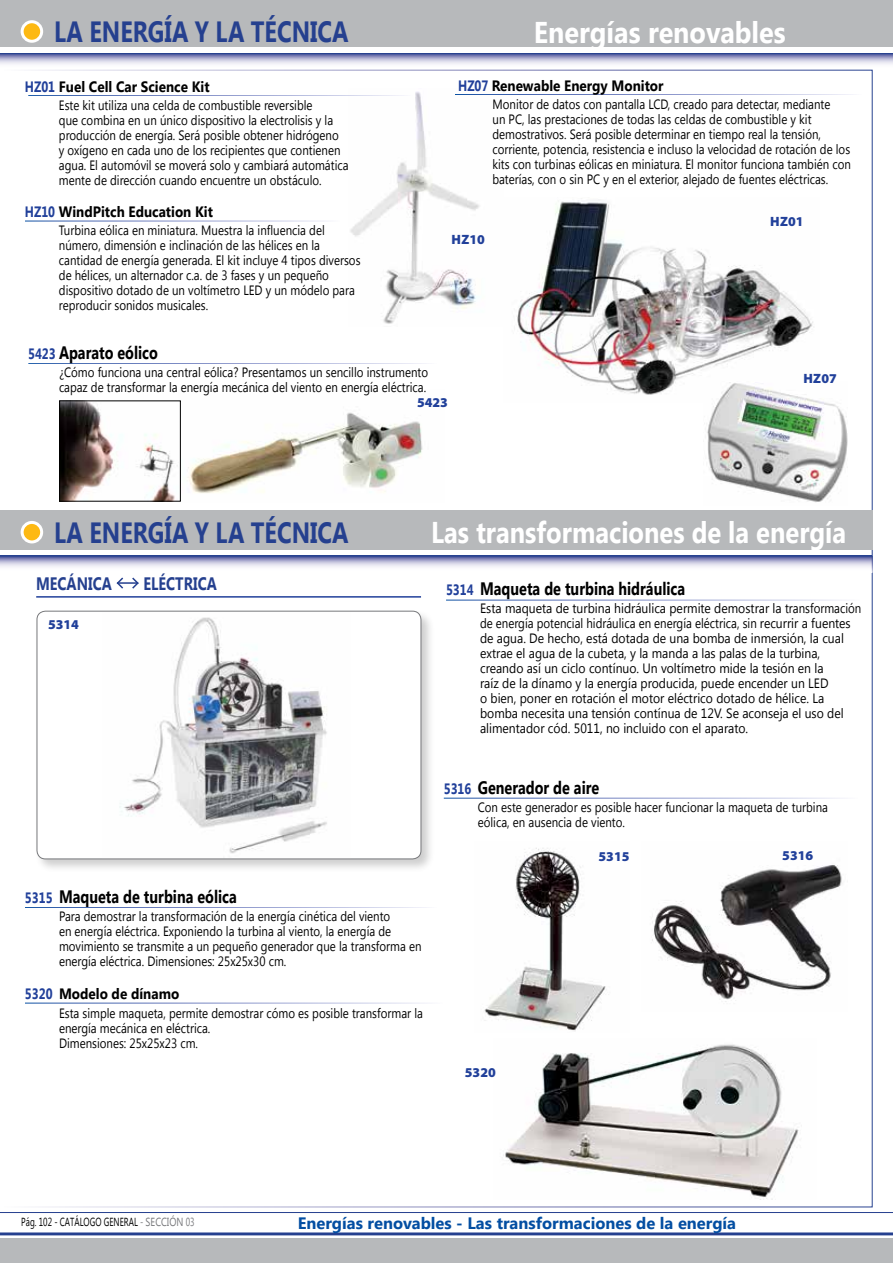
<style>
.page{position:relative;width:893px;height:1263px;background:#fff}
.page>*{position:absolute;margin:0;border:0;box-sizing:border-box;transform-origin:0 0}
.t1{font:700 30px "Segoe UI";color:#fff;scale:.85 1}
.t2{font:700 30px "Segoe UI";color:#fff;scale:.9 1}
.t3{font:700 29.25px "Segoe UI";color:#25408f;scale:.8 1}
.t4{font:700 18px "Segoe UI";color:#000;scale:.8 1}
.t5{font:700 18px "Segoe UI";color:#25408f;scale:.8 1}
.t6{font:700 16.5px "Segoe UI";color:#034ea2}
.t7{font:700 15px "Segoe UI";color:#000;scale:.9 1}
.t8{font:13.5px/15px "Segoe UI";color:#000;scale:.85 1}
.t9{font:13.5px/15px "Segoe UI";color:#000;scale:.9 1}
.t10{font:900 13.5px "Myriad Pro";color:#21409a}
.t11{font:11.7px "Segoe UI";color:#000;scale:.7 1}
.s1{color:#21409a}
.s2{font-size:15px;color:#21409a}
.s3{color:#77787b}
</style>
<div class="page">
<div style="left:0;top:1238px;width:893px;height:25px;background:#b7b9bb"></div>
<div style="left:0;top:0;width:893px;height:47px;background:#b7b9bb"></div>
<svg style="left:0;top:53px;width:893px;height:17px"></svg>
<hr style="left:0;top:1232px;width:893px;height:3px;background:#25408f">
<hr style="left:0;top:1212px;width:893px;height:1px;background:#25408f">
<img style="left:350px;top:91px;width:130px;height:233px">
<img style="left:517px;top:198px;width:296px;height:197px">
<img style="left:703px;top:382px;width:145px;height:120px">
<img style="left:179px;top:400px;width:244px;height:102px">
<img style="left:61px;top:403px;width:117px;height:96px">
<div style="left:59px;top:401px;width:122px;height:100px;border:1px solid #000"></div>
<div style="left:35px;top:609px;width:400px;height:264px;background:#000;opacity:.2"></div>
<div style="left:37px;top:611px;width:384px;height:248px;background:#fff;border-radius:9px"></div>
<img style="left:120px;top:617px;width:207px;height:237px">
<div style="left:37px;top:611px;width:384px;height:248px;border:1px solid #77787b;border-radius:9px"></div>
<hr style="left:36px;top:596px;width:385px;height:2px;background:#21409a">
<img style="left:484px;top:848px;width:122px;height:183px">
<img style="left:652px;top:865px;width:190px;height:137px">
<img style="left:503px;top:1044px;width:296px;height:155px">
<div style="left:0;top:510px;width:872px;height:40px;background:#b7b9bb"></div>
<svg style="left:0;top:556px;width:872px;height:15px"></svg>
<svg style="left:872px;top:556px;width:1px;height:17px"></svg>
<div style="left:22px;top:522px;width:20px;height:20px;background:#fdb913;border-radius:50%"></div>
<div style="left:21px;top:521px;width:22px;height:22px;border:3px solid #fff;border-radius:50%"></div>
<div style="left:22px;top:22px;width:20px;height:19px;background:#fdb913;border-radius:50%"></div>
<div style="left:21px;top:20px;width:22px;height:23px;border:3px solid #fff;border-radius:50%"></div>
<hr style="left:28px;top:95px;width:386px;height:1px;background:#fff">
<svg style="left:298px;top:1232px;width:164px;height:1px"></svg>
<svg style="left:468px;top:1232px;width:268px;height:1px"></svg>
<hr style="left:455px;top:94px;width:408px;height:1px;background:#fff">
<hr style="left:117px;top:582px;width:21px;height:2px;background:#25408f">
<svg style="left:116px;top:577px;width:9px;height:12px"></svg>
<svg style="left:131px;top:577px;width:8px;height:12px"></svg>
<h2 class="t3" style="left:54px;top:11px;width:370px">la energía y La técnica</h2>
<p class="t7" style="left:25px;top:76px;width:207px"><span class="s1">HZ01</span> Fuel Cell Car Science Kit</p>
<p class="t8" style="left:59px;top:97px;width:342px">Este kit utiliza una celda de combustible reversible<br>que combina en un único dispositivo la electrolisis y la producción de energía. Será posible obtener hidrógeno<br>y oxígeno en cada uno de los recipientes que contienen agua. El automóvil se moverá solo y cambiará automática mente de dirección cuando encuentre un obstáculo.</p>
<p class="t7" style="left:25px;top:201px;width:211px"><span class="s1">HZ10</span> WindPitch Education Kit</p>
<p class="t8" style="left:59px;top:222px;width:356px">Turbina eólica en miniatura. Muestra la influencia del número, dimensión e inclinación de las hélices en la cantidad de energía generada. El kit incluye 4 tipos diversos de hélices, un alternador c.a. de 3 fases y un pequeño dispositivo dotado de un voltímetro LED y un módelo para reproducir sonidos musicales.</p>
<h3 class="t4" style="left:28px;top:339px;width:164px"><span class="s2">5423</span> Aparato eólico</h3>
<p class="t8" style="left:59px;top:364px;width:436px">¿Cómo funciona una central eólica? Presentamos un sencillo instrumento capaz de transformar la energía mecánica del viento en energía eléctrica.</p>
<h1 class="t2" style="left:534px;top:11px;width:281px">Energías renovables</h1>
<p class="t7" style="left:458px;top:75px;width:230px"><span class="s1">HZ07</span> Renewable Energy Monitor</p>
<p class="t8" style="left:492px;top:96px;width:423px">Monitor de datos con pantalla LCD, creado para detectar, mediante<br>un PC, las prestaciones de todas las celdas de combustible y kit demostrativos. Será posible determinar en tiempo real la tensión, corriente, potencia, resistencia e incluso la velocidad de rotación de los kits con turbinas eólicas en miniatura. El monitor funciona también con baterías, con o sin PC y en el exterior, alejado de fuentes eléctricas.</p>
<p class="t10" style="left:452px;top:231px;width:35px">HZ10</p>
<p class="t10" style="left:770px;top:212px;width:35px">HZ01</p>
<p class="t10" style="left:803px;top:370px;width:35px">HZ07</p>
<h2 class="t3" style="left:54px;top:512px;width:63px">la energía</h2>
<h2 class="t3" style="left:195px;top:512px;width:122px">y La técnica</h2>
<h3 class="t5" style="left:36px;top:571px;width:63px">Mecánica</h3>
<h3 class="t5" style="left:144px;top:571px;width:40px">eléctrica</h3>
<p class="t10" style="left:48px;top:616px;width:32px">5314</p>
<p class="t10" style="left:417px;top:394px;width:32px">5423</p>
<h1 class="t1" style="left:431px;top:511px;width:490px">Las transformaciones de la energía</h1>
<h3 class="t4" style="left:446px;top:576px;width:300px"><span class="s2">5314</span> Maqueta de turbina hidráulica</h3>
<p class="t9" style="left:480px;top:600px;width:425px">Esta maqueta de turbina hidráulica permite demostrar la transformación de energía potencial hidráulica en energía eléctrica, sin recurrir a fuentes de agua. De hecho, está dotada de una bomba de inmersión, la cual extrae el agua de la cubeta, y la manda a las palas de la turbina, creando así un ciclo contínuo. Un voltímetro mide la tesión en la<br>raíz de la dínamo y la energía producida, puede encender un LED<br>o bien, poner en rotación el motor eléctrico dotado de hélice. La bomba necesita una tensión contínua de 12V. Se aconseja el uso del alimentador cód. 5011, no incluido con el aparato.</p>
<h3 class="t4" style="left:444px;top:775px;width:196px"><span class="s2">5316</span> Generador de aire</h3>
<p class="t8" style="left:478px;top:799px;width:413px">Con este generador es posible hacer funcionar la maqueta de turbina eólica, en ausencia de viento.</p>
<p class="t10" style="left:598px;top:848px;width:32px">5315</p>
<p class="t10" style="left:782px;top:846px;width:32px">5316</p>
<h3 class="t4" style="left:25px;top:884px;width:266px"><span class="s2">5315</span> Maqueta de turbina eólica</h3>
<p class="t8" style="left:59px;top:908px;width:428px">Para demostrar la transformación de la energía cinética del viento<br>en energía eléctrica. Exponiendo la turbina al viento, la energía de movimiento se transmite a un pequeño generador que la transforma en energía eléctrica. Dimensiones: 25x25x30 cm.</p>
<p class="t7" style="left:25px;top:983px;width:173px"><span class="s1">5320</span> Modelo de dínamo</p>
<p class="t8" style="left:59px;top:1004px;width:430px">Esta simple maqueta, permite demostrar cómo es posible transformar la energía mecánica en eléctrica.<br>Dimensiones: 25x25x23 cm.</p>
<p class="t10" style="left:465px;top:1063px;width:32px">5320</p>
<p class="t11" style="left:21px;top:1214px;width:249px">Pág. 102 - CATÁLOGO GENERAL <span class="s3">- Sección 03</span></p>
<p class="t6" style="left:298px;top:1211px;width:440px">Energías renovables - Las transformaciones de la energía</p>
</div>
